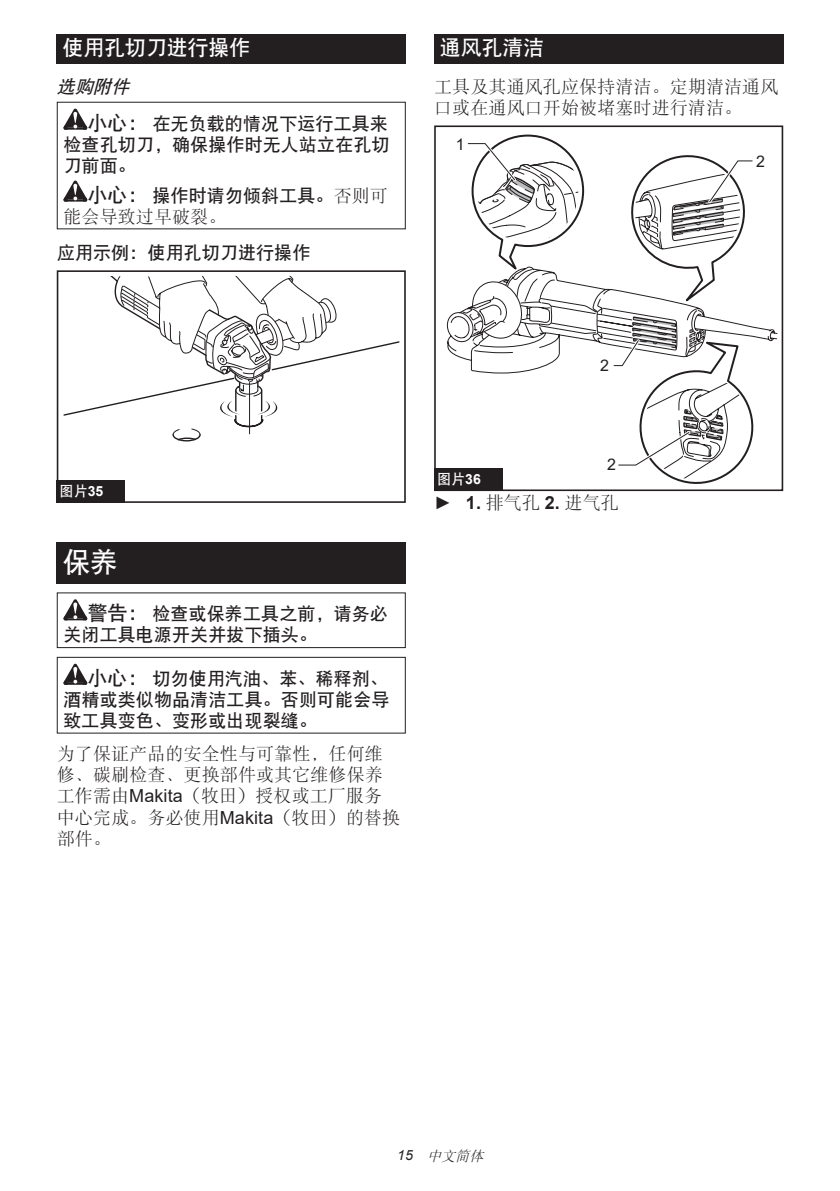
<style>
.page{position:relative;width:840px;height:1191px;background:#fff}
.page>*{position:absolute;margin:0;border:0;box-sizing:border-box;transform-origin:0 0}
.t1{font:28px "DFP Hei W7 GB EUC H";color:#fff}
.t2{font:21px "DFP Hei W7 GB EUC H";letter-spacing:-.01em;color:#fff}
.t3{font:18px/21px "DFP Hei W7 GB EUC H";letter-spacing:.005em;color:#231f20}
.t4{font:18px/21px "DFP Song W3 GB EUC H";letter-spacing:.005em;color:#231f20}
.t5{font:16px "Arial";color:#231f20}
.t6{font:14px "DFP Hei W7 GB EUC H";color:#fff}
.t7{font:italic 14px "DFP Song W3 GB EUC H";color:#231f20}
.s1{font-style:italic}
.s2{font-size:20px}
.s3{font-family:"DFP Song W3 GB EUC H"}
.s4{font-family:"Arial";font-weight:700}
.s5{font-family:"Arial"}
</style>
<div class="page">
<div style="left:57px;top:34px;width:348px;height:29px;background:#231f20"></div>
<svg style="left:63px;top:109px;width:24px;height:21px"></svg>
<svg style="left:63px;top:180px;width:24px;height:22px"></svg>
<div style="left:57px;top:102px;width:348px;height:127px;border:1px solid #231f20"></div>
<svg style="left:63px;top:275px;width:337px;height:167px"></svg>
<div style="left:57px;top:270px;width:348px;height:233px;border:2px solid #231f20"></div>
<div style="left:57px;top:480px;width:68px;height:23px;background:#231f20"></div>
<div style="left:57px;top:542px;width:348px;height:41px;background:#231f20"></div>
<svg style="left:63px;top:599px;width:24px;height:21px"></svg>
<div style="left:57px;top:592px;width:348px;height:56px;border:1px solid #231f20"></div>
<svg style="left:63px;top:663px;width:24px;height:22px"></svg>
<div style="left:57px;top:657px;width:348px;height:76px;border:1px solid #231f20"></div>
<div style="left:434px;top:34px;width:348px;height:29px;background:#231f20"></div>
<svg style="left:446px;top:285px;width:331px;height:89px"></svg>
<div style="left:434px;top:125px;width:348px;height:366px;border:2px solid #231f20"></div>
<svg style="left:465px;top:134px;width:122px;height:206px"></svg>
<svg style="left:596px;top:155px;width:169px;height:336px"></svg>
<div style="left:434px;top:468px;width:68px;height:23px;background:#231f20"></div>
<p class="t2" style="left:62px;top:37px;width:189px">使用孔切刀进行操作</p>
<p class="t3" style="left:87px;top:68px;width:302px;line-height:36.6px;text-indent:-31px"><span class="s1">选购附件<br></span><span class="s2">小心：</span>在无负载的情况下运行工具来</p>
<p class="t3" style="left:63px;top:134px;width:327px">检查孔切刀，确保操作时无人站立在孔切刀前面。</p>
<p class="t3" style="left:87px;top:185px;width:302px"><span class="s2">小心：</span>操作时请勿倾斜工具。<span class="s3">否则可</span></p>
<p class="t4" style="left:63px;top:206px;width:164px">能会导致过早破裂。</p>
<p class="t3" style="left:57px;top:242px;width:255px">应用示例：使用孔切刀进行操作</p>
<p class="t2" style="left:439px;top:37px;width:106px">通风孔清洁</p>
<p class="t4" style="left:434px;top:76px;width:345px">工具及其通风孔应保持清洁。定期清洁通风口或在通风口开始被堵塞时进行清洁。</p>
<p class="t5" style="left:455px;top:133px;width:10px">1</p>
<p class="t5" style="left:755px;top:150px;width:10px">2</p>
<p class="t6" style="left:60px;top:484px;width:45px">图片<span class="s4">35</span></p>
<h1 class="t1" style="left:62px;top:548px;width:57px">保养</h1>
<p class="t3" style="left:63px;top:603px;width:326px;text-indent:24px"><span class="s2">警告：</span>检查或保养工具之前，请务必关闭工具电源开关并拔下插头。</p>
<p class="t3" style="left:63px;top:668px;width:327px;text-align:justify;text-indent:24px"><span class="s2">小心：</span>切勿使用汽油、苯、稀释剂、酒精或类似物品清洁工具。否则可能会导致工具变色、变形或出现裂缝。</p>
<p class="t4" style="left:57px;top:743px;width:345px">为了保证产品的安全性与可靠性，任何维修、碳刷检查、更换部件或其它维修保养工作需由<span class="s5">Makita</span>（牧田）授权或工厂服务中心完成。务必使用<span class="s5">Makita</span>（牧田）的替换部件。</p>
<p class="t5" style="left:599px;top:354px;width:10px">2</p>
<p class="t5" style="left:607px;top:454px;width:10px">2</p>
<p class="t6" style="left:437px;top:472px;width:45px">图片<span class="s4">36</span></p>
<p class="t4" style="left:434px;top:492px;width:186px"><span class="s5">►</span> <span class="s4">1.</span> 排气孔 <span class="s4">2.</span> 进气孔</p>
<p class="t7" style="left:397px;top:1148px;width:91px"><span class="s5">1 5</span> 中文简体</p>
</div>
